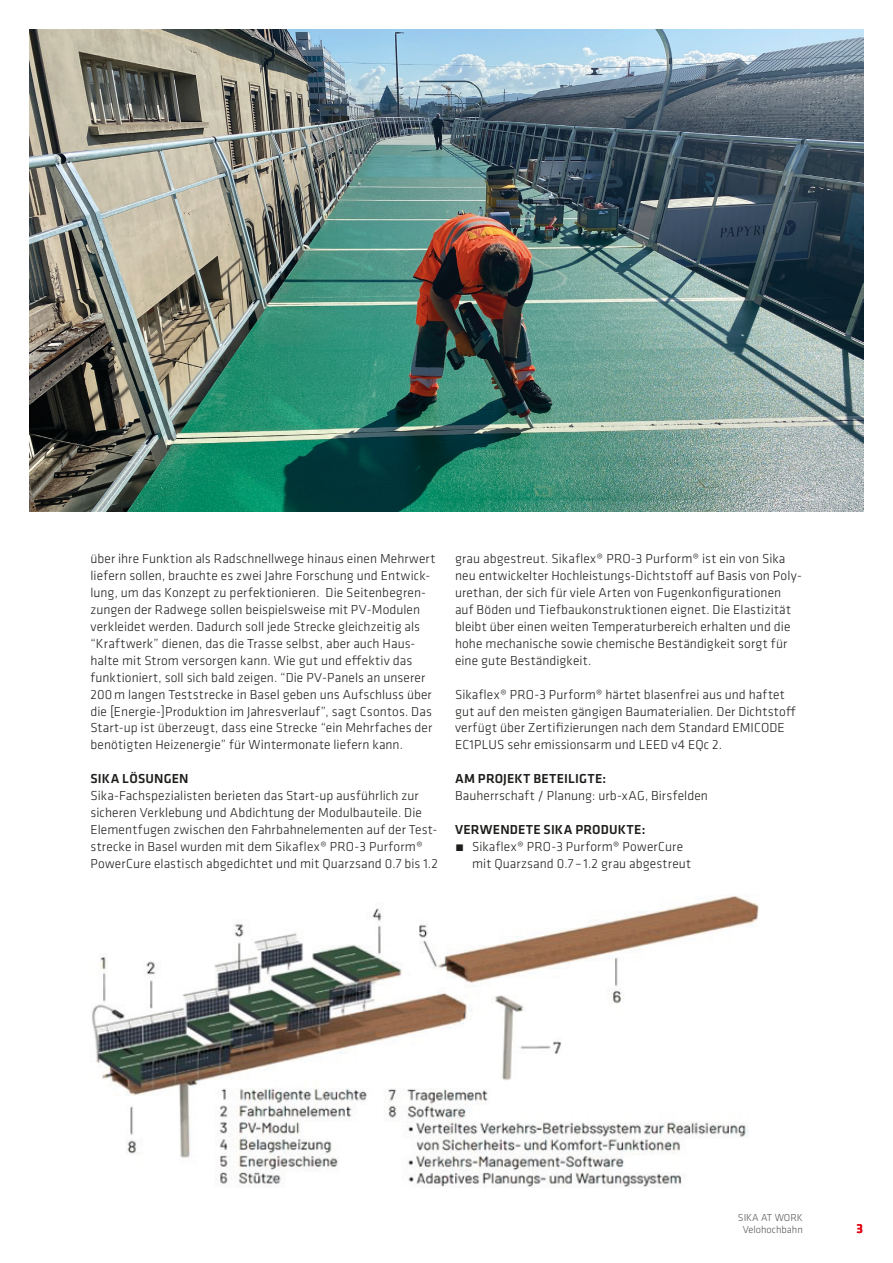
<style>
.page{position:relative;width:893px;height:1263px;background:#fff}
.page>*{position:absolute;margin:0;border:0;box-sizing:border-box;transform-origin:0 0}
.SI_Klavika_BACK_copy{font:300 13.5px/17px "Klavika";letter-spacing:.005em;color:#1d1d1b}
.SI_Klavika_BACK_copy-2{font:500 13.5px "Klavika";letter-spacing:.01em;color:#1d1d1b}
.t1{font:500 13.5px "Klavika";color:#e30614}
.t2{font:300 10.5px/12.6px "Klavika";color:#575756;text-align:center}
</style>
<div class="page">
<img style="left:30px;top:30px;width:833px;height:481px">
<img style="left:92px;top:896px;width:667px;height:291px">
<p class="SI_Klavika_BACK_copy" style="left:91px;top:550px;width:346px">über ihre Funktion als Radschnellwege hinaus einen Mehrwert liefern sollen, brauchte es zwei Jahre Forschung und Entwick&shy;lung, um das Konzept zu perfektionieren. Die Seitenbegren&shy;zungen der Radwege sollen beispielsweise mit PV-Modulen verkleidet werden. Dadurch soll jede Strecke gleichzeitig als “Kraftwerk” dienen, das die Trasse selbst, aber auch Haus&shy;halte mit Strom versorgen kann. Wie gut und effektiv das funktioniert, soll sich bald zeigen. “Die PV-Panels an unserer 200m langen Teststrecke in Basel geben uns Aufschluss über die [Energie-]Produktion im Jahresverlauf”, sagt Csontos. Das Start-up ist überzeugt, dass eine Strecke “ein Mehrfaches der benötigten Heizenergie” für Wintermonate liefern kann.</p>
<p class="SI_Klavika_BACK_copy-2" style="left:91px;top:770px;width:99px">SIKA LÖSUNGEN</p>
<p class="SI_Klavika_BACK_copy" style="left:91px;top:787px;width:349px">Sika-Fachspezialisten berieten das Start-up ausführlich zur sicheren Verklebung und Abdichtung der Modulbauteile. Die Elementfugen zwischen den Fahrbahnelementen auf der Test&shy;strecke in Basel wurden mit dem Sikaflex® PRO-3 Purform® PowerCure elastisch abgedichtet und mit Quarzsand 0.7 bis 1.2</p>
<p class="SI_Klavika_BACK_copy" style="left:455px;top:550px;width:348px">grau abgestreut. Sikaflex® PRO-3 Purform® ist ein von Sika neu entwickelter Hochleistungs-Dichtstoff auf Basis von Poly&shy;urethan, der sich für viele Arten von Fugenkonfigurationen auf Böden und Tiefbaukonstruktionen eignet. Die Elastizität bleibt über einen weiten Temperaturbereich erhalten und die hohe mechanische sowie chemische Beständigkeit sorgt für eine gute Beständigkeit.</p>
<p class="SI_Klavika_BACK_copy" style="left:455px;top:685px;width:342px">Sikaflex® PRO-3 Purform® härtet blasenfrei aus und haftet gut auf den meisten gängigen Baumaterialien. Der Dichtstoff verfügt über Zertifizierungen nach dem Standard EMICODE EC1PLUS sehr emissionsarm und LEED v4 EQc 2.</p>
<p class="SI_Klavika_BACK_copy-2" style="left:455px;top:770px;width:153px">AM PROJEKT BETEILIGTE:</p>
<p class="SI_Klavika_BACK_copy" style="left:455px;top:787px;width:254px">Bauherrschaft / Planung: urb-xAG, Birsfelden</p>
<p class="SI_Klavika_BACK_copy-2" style="left:455px;top:820px;width:192px">VERWENDETE SIKA PRODUKTE:</p>
<p class="SI_Klavika_BACK_copy" style="left:472px;top:838px;width:221px;text-indent:-17px">́ Sikaflex® PRO-3 Purform® PowerCure mit Quarzsand 0.7 – 1.2 grau abgestreut</p>
<p class="t2" style="left:738px;top:1211px;width:66px">SIKA AT WORK<br>Velohochbahn</p>
<p class="t1" style="left:857px;top:1219px;width:8px">3</p>
</div>
